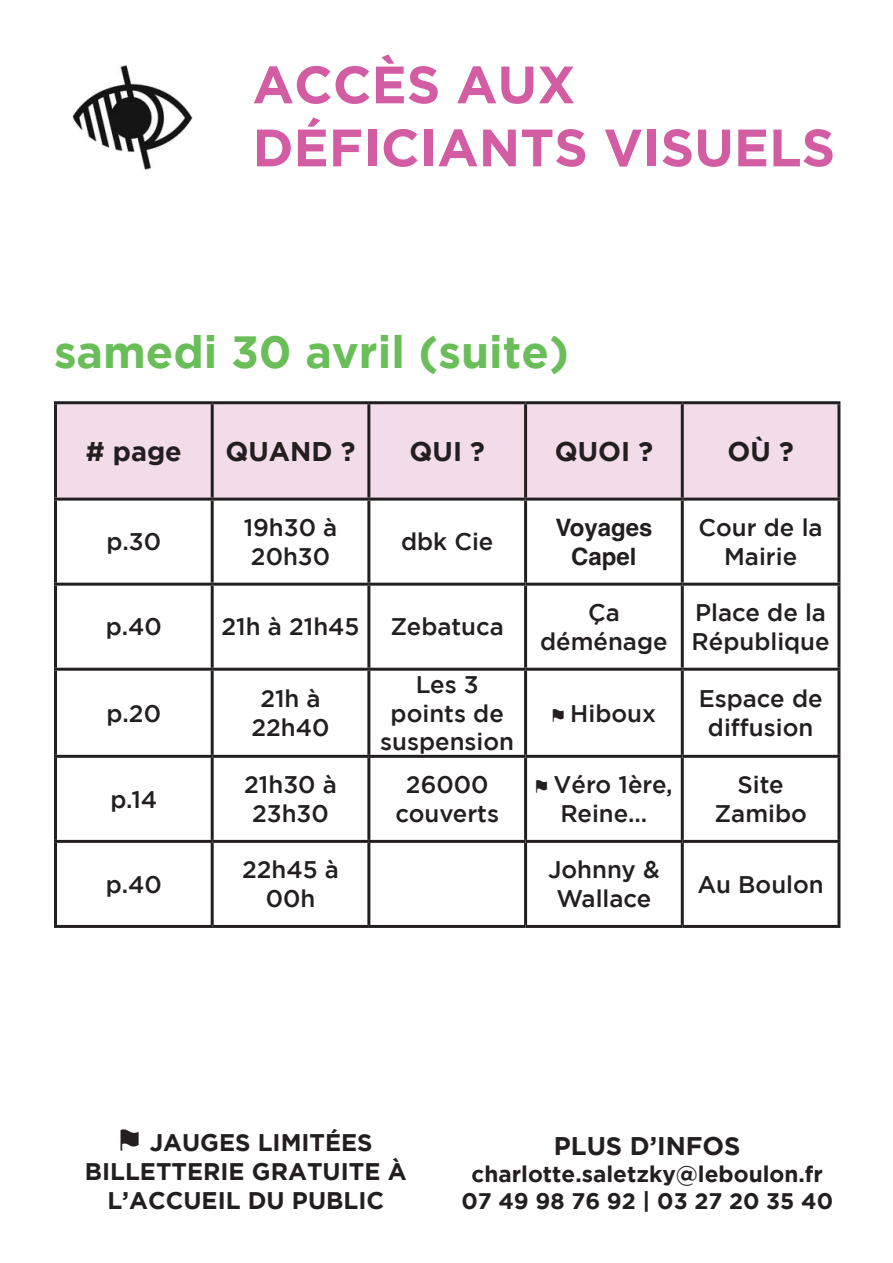
<style>
.page{position:relative;width:893px;height:1263px;background:#fff}
.page>*{position:absolute;margin:0;border:0;box-sizing:border-box;transform-origin:0 0}
.t1{font:700 52.5px/63px "Gotham";color:#d35da3}
.t2{font:700 45px "Gotham";color:#6abe59}
.t3{font:700 27px "Gotham";color:#231f20}
.t4{font:700 25.5px "Gotham";color:#231f20}
.t5{font:500 24px/28.8px "Gotham";color:#231f20;text-align:center}
.t6{font:700 24px/28.8px "Gotham";color:#231f20;text-align:center}
.t7{font:700 24px/28.8px "Helvetica";color:#231f20;text-align:center}
.t8{font:700 22.5px/27px "Gotham";color:#231f20;text-align:center}
</style>
<div class="page">
<img style="left:72px;top:64px;width:121px;height:106px">
<div style="left:57px;top:404px;width:780px;height:94px;background:#f3dcea"></div>
<hr style="left:54px;top:401px;width:158px;height:3px;background:#231f20">
<hr style="left:54px;top:404px;width:3px;height:94px;background:#231f20">
<hr style="left:212px;top:401px;width:157px;height:3px;background:#231f20">
<hr style="left:211px;top:404px;width:3px;height:94px;background:#231f20">
<hr style="left:369px;top:401px;width:157px;height:3px;background:#231f20">
<hr style="left:367px;top:404px;width:3px;height:94px;background:#231f20">
<hr style="left:526px;top:401px;width:156px;height:3px;background:#231f20">
<hr style="left:524px;top:404px;width:3px;height:94px;background:#231f20">
<hr style="left:682px;top:401px;width:158px;height:3px;background:#231f20">
<hr style="left:681px;top:404px;width:3px;height:94px;background:#231f20">
<hr style="left:837px;top:404px;width:3px;height:94px;background:#231f20">
<hr style="left:54px;top:498px;width:158px;height:3px;background:#231f20">
<hr style="left:54px;top:501px;width:3px;height:82px;background:#231f20">
<hr style="left:212px;top:498px;width:157px;height:3px;background:#231f20">
<hr style="left:211px;top:501px;width:3px;height:82px;background:#231f20">
<hr style="left:369px;top:498px;width:157px;height:3px;background:#231f20">
<hr style="left:367px;top:501px;width:3px;height:82px;background:#231f20">
<hr style="left:526px;top:498px;width:156px;height:3px;background:#231f20">
<hr style="left:524px;top:501px;width:3px;height:82px;background:#231f20">
<hr style="left:682px;top:498px;width:158px;height:3px;background:#231f20">
<hr style="left:681px;top:501px;width:3px;height:82px;background:#231f20">
<hr style="left:837px;top:501px;width:3px;height:82px;background:#231f20">
<hr style="left:54px;top:583px;width:158px;height:3px;background:#231f20">
<hr style="left:54px;top:586px;width:3px;height:82px;background:#231f20">
<hr style="left:212px;top:583px;width:157px;height:3px;background:#231f20">
<hr style="left:211px;top:586px;width:3px;height:82px;background:#231f20">
<hr style="left:369px;top:583px;width:157px;height:3px;background:#231f20">
<hr style="left:367px;top:586px;width:3px;height:82px;background:#231f20">
<hr style="left:526px;top:583px;width:156px;height:3px;background:#231f20">
<hr style="left:524px;top:586px;width:3px;height:82px;background:#231f20">
<hr style="left:682px;top:583px;width:158px;height:3px;background:#231f20">
<hr style="left:681px;top:586px;width:3px;height:82px;background:#231f20">
<hr style="left:837px;top:586px;width:3px;height:82px;background:#231f20">
<hr style="left:54px;top:668px;width:158px;height:3px;background:#231f20">
<hr style="left:54px;top:671px;width:3px;height:84px;background:#231f20">
<hr style="left:212px;top:668px;width:157px;height:3px;background:#231f20">
<hr style="left:211px;top:671px;width:3px;height:84px;background:#231f20">
<hr style="left:369px;top:668px;width:157px;height:3px;background:#231f20">
<hr style="left:367px;top:671px;width:3px;height:84px;background:#231f20">
<hr style="left:526px;top:668px;width:156px;height:3px;background:#231f20">
<hr style="left:524px;top:671px;width:3px;height:84px;background:#231f20">
<hr style="left:682px;top:668px;width:158px;height:3px;background:#231f20">
<hr style="left:681px;top:671px;width:3px;height:84px;background:#231f20">
<hr style="left:837px;top:671px;width:3px;height:84px;background:#231f20">
<hr style="left:54px;top:755px;width:158px;height:3px;background:#231f20">
<hr style="left:54px;top:758px;width:3px;height:82px;background:#231f20">
<hr style="left:212px;top:755px;width:157px;height:3px;background:#231f20">
<hr style="left:211px;top:758px;width:3px;height:82px;background:#231f20">
<hr style="left:369px;top:755px;width:157px;height:3px;background:#231f20">
<hr style="left:367px;top:758px;width:3px;height:82px;background:#231f20">
<hr style="left:526px;top:755px;width:156px;height:3px;background:#231f20">
<hr style="left:524px;top:758px;width:3px;height:82px;background:#231f20">
<hr style="left:682px;top:755px;width:158px;height:3px;background:#231f20">
<hr style="left:681px;top:758px;width:3px;height:82px;background:#231f20">
<hr style="left:837px;top:758px;width:3px;height:82px;background:#231f20">
<hr style="left:54px;top:840px;width:158px;height:3px;background:#231f20">
<hr style="left:54px;top:843px;width:3px;height:82px;background:#231f20">
<hr style="left:212px;top:840px;width:157px;height:3px;background:#231f20">
<hr style="left:211px;top:843px;width:3px;height:82px;background:#231f20">
<hr style="left:369px;top:840px;width:157px;height:3px;background:#231f20">
<hr style="left:367px;top:843px;width:3px;height:82px;background:#231f20">
<hr style="left:526px;top:840px;width:156px;height:3px;background:#231f20">
<hr style="left:524px;top:843px;width:3px;height:82px;background:#231f20">
<hr style="left:682px;top:840px;width:158px;height:3px;background:#231f20">
<hr style="left:681px;top:843px;width:3px;height:82px;background:#231f20">
<hr style="left:837px;top:843px;width:3px;height:82px;background:#231f20">
<hr style="left:54px;top:925px;width:158px;height:3px;background:#231f20">
<hr style="left:212px;top:925px;width:157px;height:3px;background:#231f20">
<hr style="left:369px;top:925px;width:157px;height:3px;background:#231f20">
<hr style="left:526px;top:925px;width:156px;height:3px;background:#231f20">
<hr style="left:682px;top:925px;width:158px;height:3px;background:#231f20">
<h1 class="t1" style="left:253px;top:52px;width:584px">ACCÈS AUX<br>DÉFICIANTS VISUELS</h1>
<p class="t2" style="left:54px;top:326px;width:516px">samedi 30 avril (suite)</p>
<p class="t3" style="left:86px;top:436px;width:97px"># page</p>
<p class="t3" style="left:226px;top:436px;width:131px">QUAND ?</p>
<p class="t3" style="left:410px;top:436px;width:77px">QUI ?</p>
<p class="t3" style="left:555px;top:436px;width:100px">QUOI ?</p>
<p class="t3" style="left:727px;top:436px;width:68px">OÙ ?</p>
<p class="t5" style="left:107px;top:527px;width:56px">p.30</p>
<p class="t5" style="left:244px;top:512px;width:95px">19h30 à<br>20h30</p>
<p class="t5" style="left:401px;top:527px;width:94px">dbk Cie</p>
<p class="t5" style="left:106px;top:612px;width:58px">p.40</p>
<p class="t5" style="left:222px;top:612px;width:139px">21h à 21h45</p>
<p class="t5" style="left:391px;top:612px;width:115px">Zebatuca</p>
<p class="t5" style="left:107px;top:698px;width:56px">p.20</p>
<p class="t5" style="left:252px;top:684px;width:80px">21h à<br>22h40</p>
<p class="t5" style="left:380px;top:669px;width:135px">Les 3 points de suspension</p>
<p class="t7" style="left:555px;top:516px;width:98px">Voyages<br>Capel</p>
<p class="t5" style="left:699px;top:512px;width:125px">Cour de la<br>Mairie</p>
<p class="t5" style="left:540px;top:598px;width:129px">Ça déménage</p>
<p class="t5" style="left:692px;top:598px;width:140px;text-align:left">Place de la<br>République</p>
<p class="t5" style="left:552px;top:698px;width:106px">⚑ Hiboux</p>
<p class="t5" style="left:699px;top:684px;width:125px">Espace de diffusion</p>
<p class="t5" style="left:110px;top:784px;width:48px">p.14</p>
<p class="t5" style="left:106px;top:869px;width:58px">p.40</p>
<p class="t5" style="left:244px;top:770px;width:94px">21h30 à<br>23h30</p>
<p class="t5" style="left:395px;top:770px;width:105px">26000 couverts</p>
<p class="t5" style="left:535px;top:770px;width:139px">⚑ Véro 1ère,<br>Reine...</p>
<p class="t5" style="left:714px;top:770px;width:94px">Site<br>Zamibo</p>
<p class="t5" style="left:242px;top:855px;width:98px">22h45 à<br>00h</p>
<p class="t5" style="left:548px;top:855px;width:113px">Johnny &amp;<br>Wallace</p>
<p class="t5" style="left:697px;top:869px;width:128px">Au Boulon</p>
<p class="t6" style="left:85px;top:1128px;width:323px">⚑ JAUGES LIMITÉES<br>BILLETTERIE GRATUITE À<br>L’ACCUEIL DU PUBLIC</p>
<p class="t4" style="left:554px;top:1131px;width:188px">PLUS D’INFOS</p>
<p class="t8" style="left:461px;top:1160px;width:373px">charlotte.saletzky@leboulon.fr<br>07 49 98 76 92 | 03 27 20 35 40</p>
</div>
